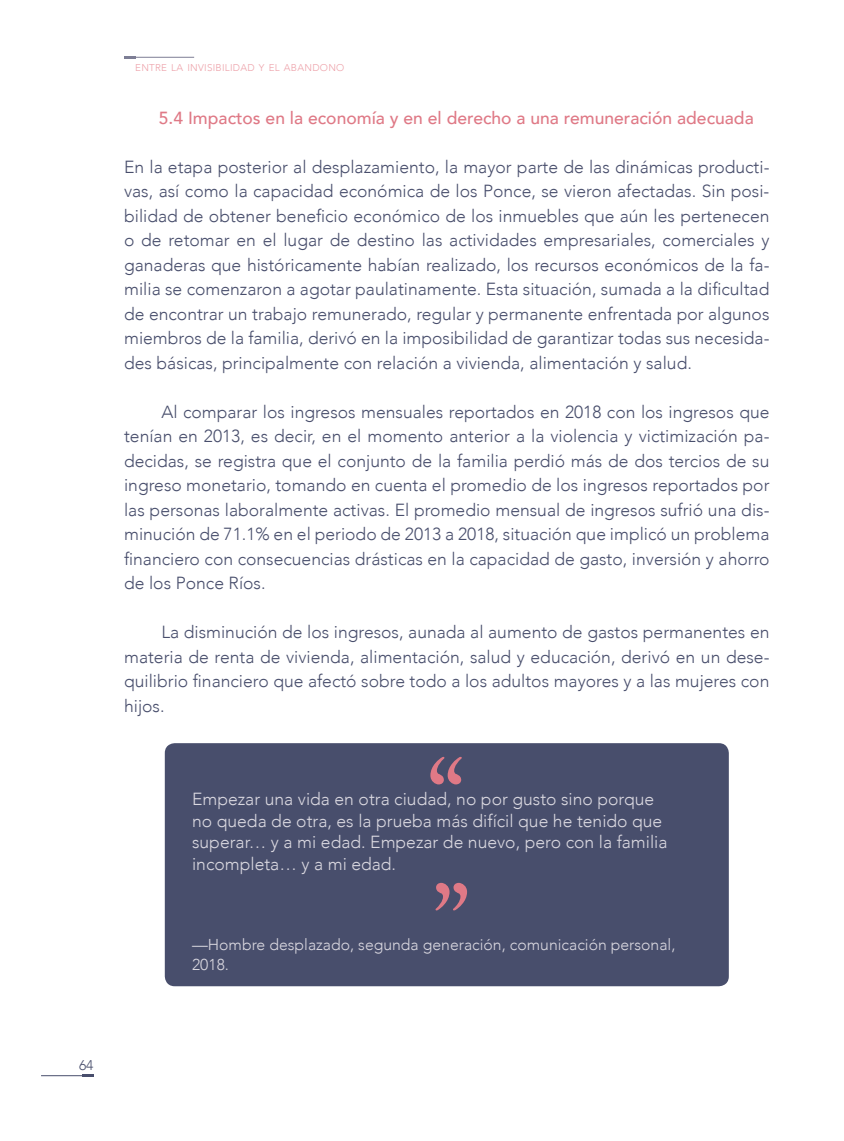
<style>
.page{position:relative;width:844px;height:1141px;background:#fff}
.page>*{position:absolute;margin:0;border:0;box-sizing:border-box;transform-origin:0 0}
.t1{font:105px/126px "Adobe Caslon Pro";color:#df7986}
.Texto_General_con_Sa{font:300 17.5px/24.5px "Avenir";color:#484e6c;text-align:justify}
.Texto_General_sin_Sa{font:300 17.5px/24.5px "Avenir";color:#484e6c;text-align:justify}
.t2{font:300 17.5px/21.9px "Avenir";color:#dad8e0}
._1_1_Subtítulo{font:500 17.5px "Avenir";color:#df7986}
.t3{font:300 15.75px/20.1px "Avenir";color:#dad8e0}
.t4{font:300 14px "Avenir";color:#484e6c}
.t5{font:300 9.8px "Avenir";letter-spacing:.03em;color:#eda1a9}
</style>
<div class="page">
<hr style="left:41px;top:1075px;width:53px;height:1px;background:#484e6c">
<hr style="left:124px;top:57px;width:70px;height:1px;background:#7d7e95">
<svg style="left:82px;top:1074px;width:12px;height:3px"></svg>
<div style="left:165px;top:743px;width:563px;height:243px;background:#484e6c;border-radius:10px"></div>
<p class="t5" style="left:135px;top:62px;width:211px">ENTRE LA INVISIBILIDAD Y EL ABANDONO</p>
<p class="_1_1_Subtítulo" style="left:159px;top:102px;width:596px">5.4 Impactos en la economía y en el derecho a una remuneración adecuada</p>
<p class="Texto_General_sin_Sa" style="left:124px;top:154px;width:646px">En la etapa posterior al desplazamiento, la mayor parte de las dinámicas producti&shy;vas, así como la capacidad económica de los Ponce, se vieron afectadas. Sin posi&shy;bilidad de obtener beneficio económico de los inmuebles que aún les pertenecen o de retomar en el lugar de destino las actividades empresariales, comerciales y ganaderas que históricamente habían realizado, los recursos económicos de la fa&shy;milia se comenzaron a agotar paulatinamente. Esta situación, sumada a la dificultad de encontrar un trabajo remunerado, regular y permanente enfrentada por algunos miembros de la familia, derivó en la imposibilidad de garantizar todas sus necesida&shy;des básicas, principalmente con relación a vivienda, alimentación y salud.</p>
<p class="Texto_General_con_Sa" style="left:124px;top:399px;width:646px;text-indent:37px">Al comparar los ingresos mensuales reportados en 2018 con los ingresos que tenían en 2013, es decir, en el momento anterior a la violencia y victimización pa&shy;decidas, se registra que el conjunto de la familia perdió más de dos tercios de su ingreso monetario, tomando en cuenta el promedio de los ingresos reportados por las personas laboralmente activas. El promedio mensual de ingresos sufrió una dis&shy;minución de 71.1% en el periodo de 2013 a 2018, situación que implicó un problema financiero con consecuencias drásticas en la capacidad de gasto, inversión y ahorro de los Ponce Ríos.</p>
<p class="Texto_General_con_Sa" style="left:124px;top:620px;width:646px;text-indent:37px">La disminución de los ingresos, aunada al aumento de gastos permanentes en materia de renta de vivienda, alimentación, salud y educación, derivó en un dese&shy;quilibrio financiero que afectó sobre todo a los adultos mayores y a las mujeres con hijos.</p>
<p class="t1" style="left:427px;top:733px;width:45px">“ ”</p>
<p class="t2" style="left:192px;top:788px;width:477px">Empezar una vida en otra ciudad, no por gusto sino porque no queda de otra, es la prueba más difícil que he tenido que superar… y a mi edad. Empezar de nuevo, pero con la familia incompleta… y a mi edad.</p>
<p class="t3" style="left:192px;top:935px;width:484px">—Hombre desplazado, segunda generación, comunicación personal,<br>2018.</p>
<p class="t4" style="left:79px;top:1057px;width:16px">64</p>
</div>
